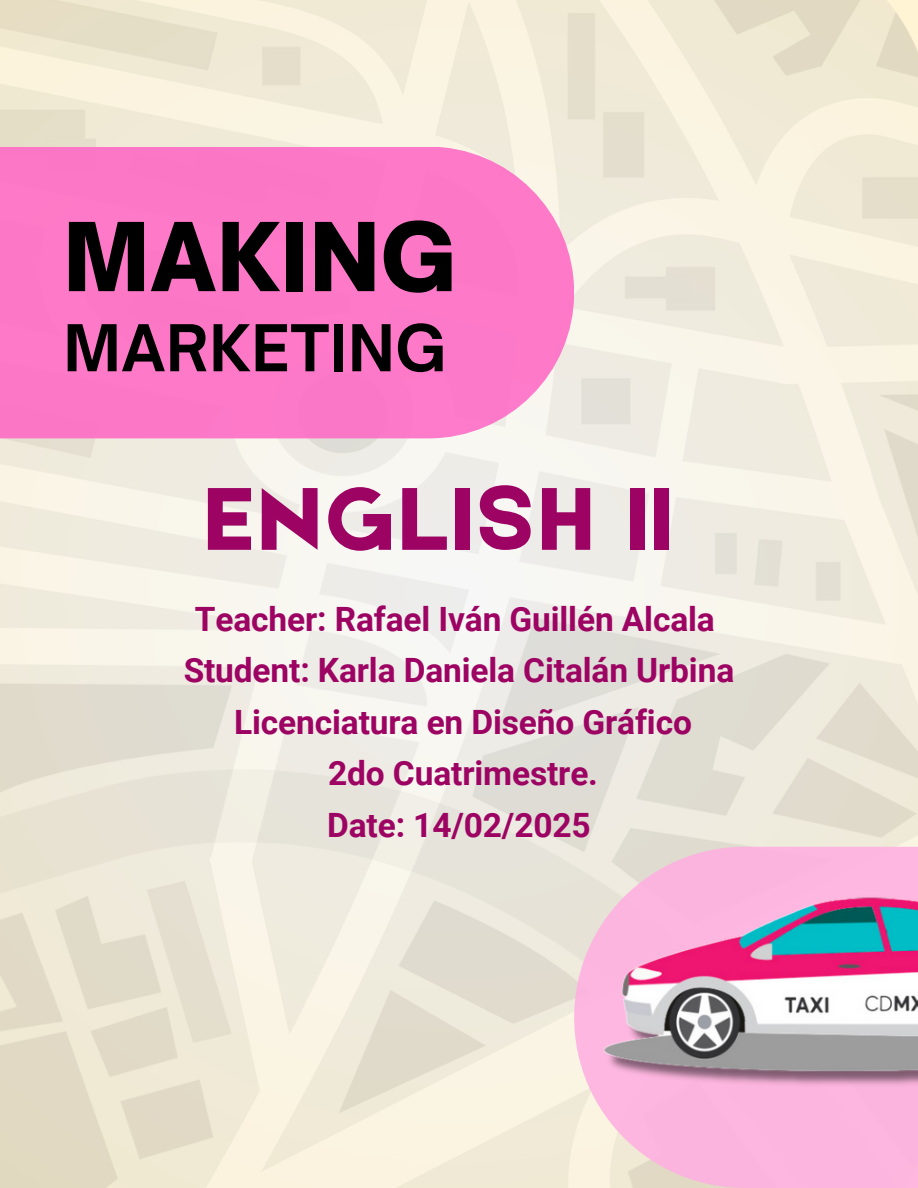
<style>
.page{position:relative;width:918px;height:1188px;background:#fff}
.page>*{position:absolute;margin:0;border:0;box-sizing:border-box;transform-origin:0 0}
.t1{font:95.1px "Etna";letter-spacing:.06em;color:#9d0362}
.t2{font:900 90.75px "Open Sauce One";letter-spacing:.01em;color:#000}
.t3{font:700 61.65px "Open Sauce One";letter-spacing:.01em;color:#000}
.t4{font:700 33.45px "Roboto";letter-spacing:-.005em;color:#9d0362}
</style>
<div class="page">
<div style="left:0;top:147px;width:574px;height:291px;background:#fc78c8"></div>
<svg style="left:574px;top:847px;width:344px;height:341px;fill:#fbb6de"></svg>
<img style="left:583px;top:866px;width:335px;height:256px">
<h1 class="t2" style="left:63px;top:200px;width:394px">MAKING</h1>
<h3 class="t3" style="left:63px;top:310px;width:384px">MARKETING</h3>
<p class="t1" style="left:205px;top:452px;width:466px">ENGLISH II</p>
<h2 class="t4" style="left:195px;top:600px;width:521px">Teacher: Rafael Iván Guillén Alcala</h2>
<p class="t4" style="left:184px;top:651px;width:552px">Student: Karla Daniela Citalán Urbina</p>
<p class="t4" style="left:234px;top:703px;width:459px">Licenciatura en Diseño Gráfico</p>
<p class="t4" style="left:328px;top:754px;width:271px">2do Cuatrimestre.</p>
<p class="t4" style="left:327px;top:806px;width:265px">Date: 14/02/2025</p>
</div>
